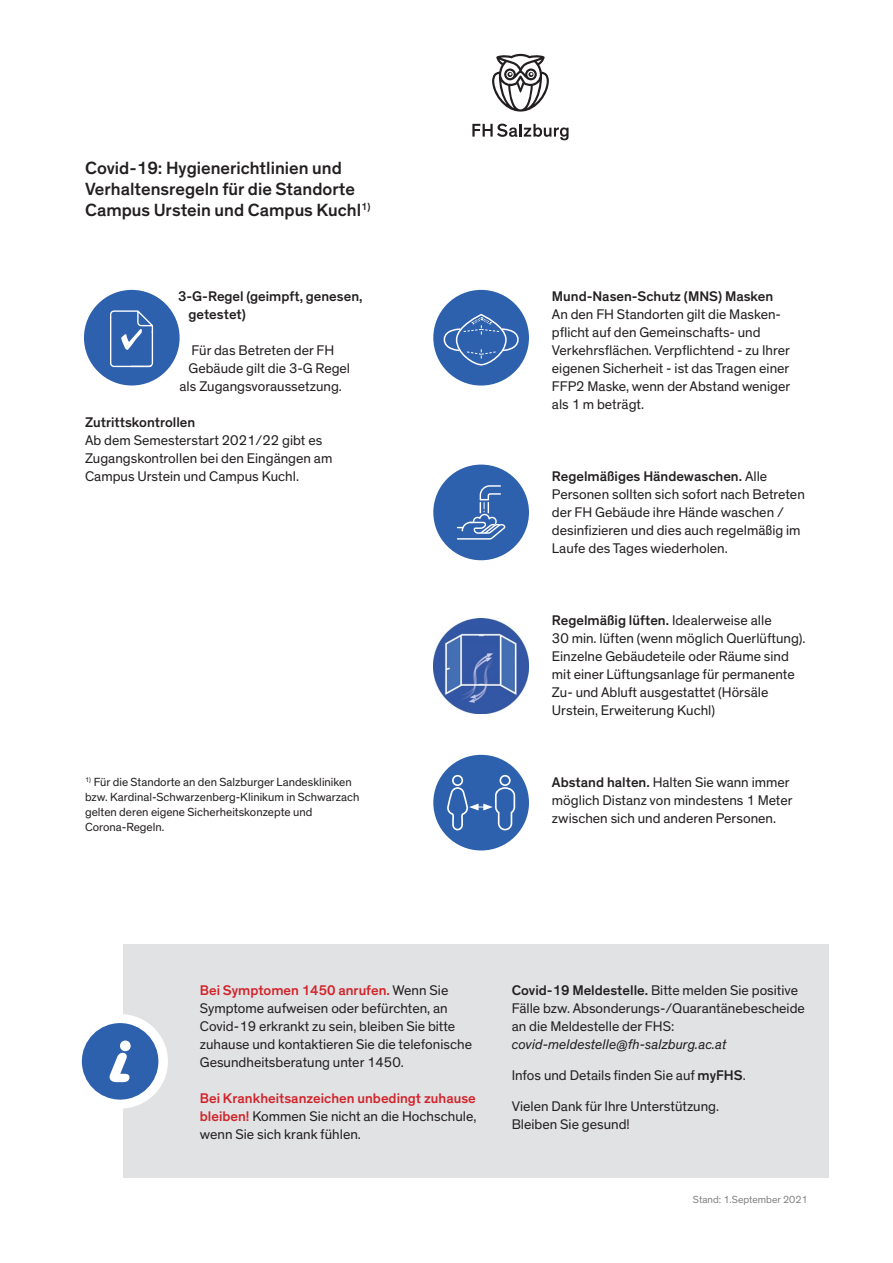
<style>
.page{position:relative;width:893px;height:1263px;background:#fff}
.page>*{position:absolute;margin:0;border:0;box-sizing:border-box;transform-origin:0 0}
.t1{font:500 18px/21px "Theinhardt";color:#231f20}
.t2{font:14.25px/18px "Theinhardt";color:#231f20}
.t3{font:500 14.25px/18px "Theinhardt";color:#231f20}
.t4{font:12px/15px "Theinhardt";color:#231f20}
.t5{font:10.5px "Theinhardt";color:#808285}
.s1{font-weight:500}
.s2{font-weight:500;color:#d1232a}
.s3{font-style:italic}
</style>
<div class="page">
<svg style="left:472px;top:124px;width:96px;height:16px"></svg>
<svg style="left:492px;top:54px;width:57px;height:58px"></svg>
<div style="left:433px;top:465px;width:96px;height:95px;background:#2d60ad;border-radius:50%"></div>
<svg style="left:457px;top:485px;width:49px;height:55px"></svg>
<img style="left:433px;top:618px;width:96px;height:96px">
<div style="left:433px;top:290px;width:96px;height:96px;background:#2d60ad;border-radius:50%"></div>
<div style="left:456px;top:314px;width:51px;height:51px;border:2px solid #fff;border-radius:50%"></div>
<svg style="left:443px;top:317px;width:76px;height:41px"></svg>
<div style="left:433px;top:755px;width:96px;height:95px;background:#2d60ad;border-radius:50%"></div>
<svg style="left:447px;top:775px;width:68px;height:55px"></svg>
<div style="left:123px;top:945px;width:706px;height:233px;background:#e1e2e4"></div>
<div style="left:72px;top:1014px;width:96px;height:94px;background:#fff;border-radius:50%"></div>
<div style="left:82px;top:1023px;width:76px;height:76px;background:#2d60ad;border-radius:50%"></div>
<svg style="left:110px;top:1040px;width:21px;height:42px"></svg>
<div style="left:84px;top:290px;width:96px;height:95px;background:#2d60ad;border-radius:50%"></div>
<svg style="left:110px;top:310px;width:43px;height:57px"></svg>
<p class="t1" style="left:85px;top:158px;width:287px">Covid-19: Hygienerichtlinien und<br>Verhaltensregeln für die Standorte<br>Campus Urstein und Campus Kuchl<sup>1)</sup></p>
<p class="t3" style="left:189px;top:288px;width:176px;text-indent:-11px">3-G-Regel (geimpft, genesen, getestet)</p>
<p class="t2" style="left:192px;top:342px;width:144px">Für das Betreten der FH</p>
<p class="t2" style="left:189px;top:360px;width:163px">Gebäude gilt die 3-G Regel</p>
<p class="t2" style="left:180px;top:378px;width:164px">als Zugangsvoraussetzung.</p>
<p class="t3" style="left:85px;top:414px;width:112px">Zutrittskontrollen</p>
<p class="t2" style="left:85px;top:432px;width:249px">Ab dem Semesterstart 2021/22 gibt es<br>Zugangskontrollen bei den Eingängen am<br>Campus Urstein und Campus Kuchl.</p>
<p class="t4" style="left:85px;top:774px;width:276px"><sup>1)</sup> Für die Standorte an den Salzburger Landeskliniken bzw. Kardinal-Schwarzenberg-Klinikum in Schwarzach gelten deren eigene Sicherheitskonzepte und Corona-Regeln.</p>
<p class="t3" style="left:552px;top:288px;width:223px">Mund-Nasen-Schutz (MNS) Masken</p>
<p class="t2" style="left:552px;top:306px;width:240px">An den FH Standorten gilt die Masken&shy;pflicht auf den Gemeinschafts- und Verkehrsflächen. Verpflichtend - zu Ihrer eigenen Sicherheit - ist das Tragen einer FFP2 Maske, wenn der Abstand weniger als 1 m beträgt.</p>
<p class="t2" style="left:552px;top:468px;width:254px"><span class="s1">Regelmäßiges Händewaschen.</span> Alle Personen sollten sich sofort nach Betreten der FH Gebäude ihre Hände waschen / desinfizieren und dies auch regelmäßig im Laufe des Tages wiederholen.</p>
<p class="t2" style="left:552px;top:612px;width:255px"><span class="s1">Regelmäßig lüften.</span> Idealerweise alle<br>30 min. lüften (wenn möglich Querlüftung).<br>Einzelne Gebäudeteile oder Räume sind mit einer Lüftungsanlage für permanente Zu- und Abluft ausgestattet (Hörsäle Urstein, Erweiterung Kuchl)</p>
<p class="t2" style="left:552px;top:774px;width:242px"><span class="s1">Abstand halten.</span> Halten Sie wann immer möglich Distanz von mindestens 1 Meter zwischen sich und anderen Personen.</p>
<p class="t2" style="left:200px;top:982px;width:274px"><span class="s2">Bei Symptomen 1450 anrufen.</span> Wenn Sie Symptome aufweisen oder befürchten, an Covid-19 erkrankt zu sein, bleiben Sie bitte zuhause und kontaktieren Sie die telefonische Gesundheitsberatung unter 1450.</p>
<p class="t2" style="left:200px;top:1090px;width:278px;text-align:justify"><span class="s2">Bei Krankheitsanzeichen unbedingt zuhause bleiben!</span> Kommen Sie nicht an die Hochschule, wenn Sie sich krank fühlen.</p>
<p class="t2" style="left:512px;top:982px;width:295px"><span class="s1">Covid-19 Meldestelle.</span> Bitte melden Sie positive<br>Fälle bzw. Absonderungs-/Quarantänebescheide an die Meldestelle der FHS:</p>
<p class="t2" style="left:512px;top:1029px;width:236px;line-height:30.8px"><span class="s3">covid-meldestelle@fh-salzburg.ac.at<br></span>Infos und Details finden Sie auf <span class="s1">myFHS</span>.<br>Vielen Dank für Ihre Unterstützung.</p>
<p class="t2" style="left:512px;top:1115px;width:120px">Bleiben Sie gesund!</p>
<p class="t5" style="left:693px;top:1194px;width:116px">Stand: 1.September 2021</p>
</div>
